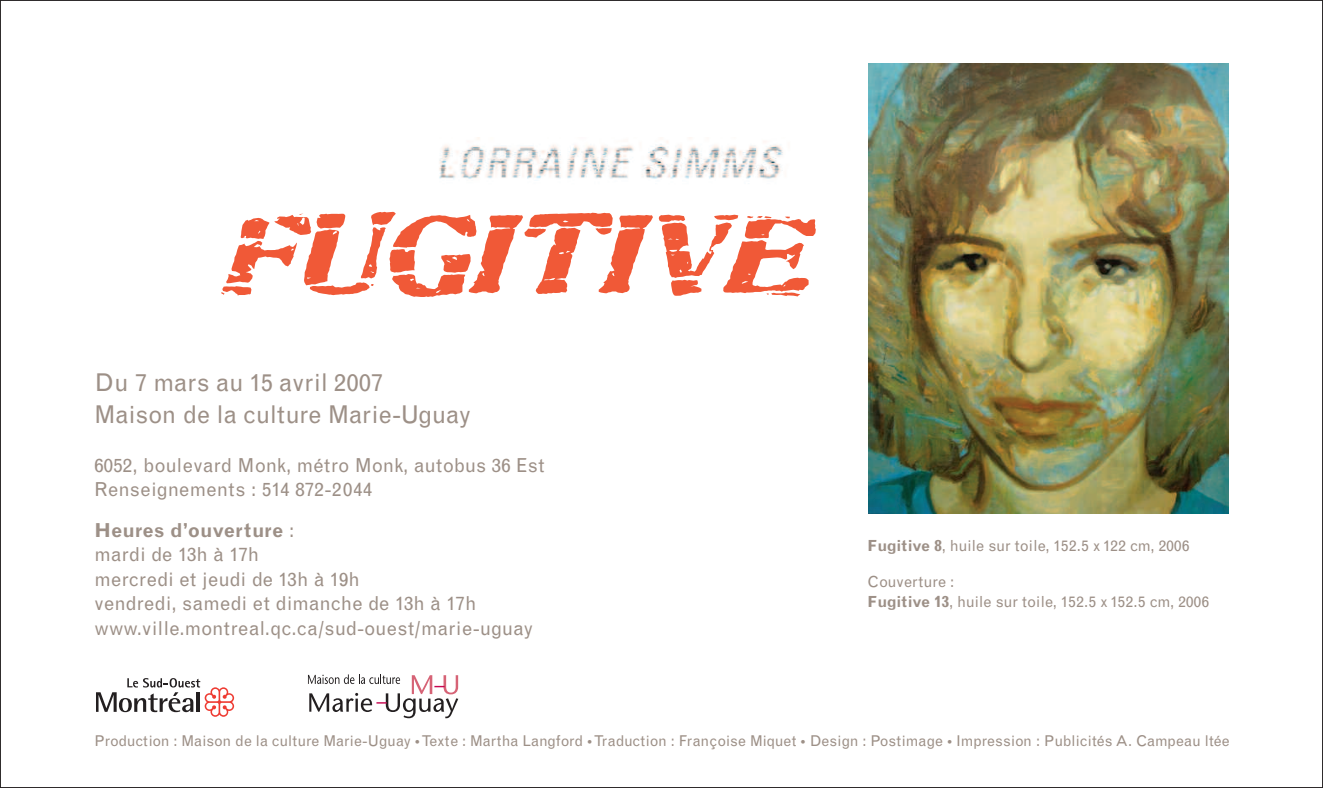
<style>
.page{position:relative;width:1323px;height:788px;background:#fff}
.page>*{position:absolute;margin:0;border:0;box-sizing:border-box;transform-origin:0 0}
.t1{font:110.25px "Charbroiled";letter-spacing:-.01em;color:#f05937}
.t2{font:24.5px/31.5px "Grotesque";color:#9d9087}
.t3{font:19.25px/24.5px "Grotesque";letter-spacing:.01em;color:#9d9087}
.t4{font:15.4px/20.1px "Grotesque";letter-spacing:.005em;color:#9d9087}
.t5{font:14.88px "Grotesque";color:#9d9087}
.s1{font-weight:700}
</style>
<div class="page">
<svg style="left:308px;top:674px;width:150px;height:44px"></svg>
<svg style="left:96px;top:678px;width:138px;height:38px"></svg>
<img style="left:439px;top:137px;width:344px;height:42px">
<img style="left:868px;top:63px;width:360px;height:450px">
<h1 class="t1" style="left:212px;top:214px;width:596px">FUGITIVE</h1>
<p class="t2" style="left:94px;top:369px;width:378px">Du 7 mars au 15 avril 2007<br>Maison de la culture Marie-Uguay</p>
<p class="t3" style="left:94px;top:454px;width:452px">6052, boulevard Monk, métro Monk, autobus 36 Est<br>Renseignements : 514 872-2044</p>
<p class="t3" style="left:94px;top:519px;width:440px"><span class="s1">Heures d’ouverture</span> :<br>mardi de 13h à 17h<br>mercredi et jeudi de 13h à 19h<br>vendredi, samedi et dimanche de 13h à 17h www.ville.montreal.qc.ca/sud-ouest/marie-uguay</p>
<p class="t4" style="left:868px;top:537px;width:323px"><span class="s1">Fugitive 8</span>, huile sur toile, 152.5 x 122 cm, 2006</p>
<p class="t4" style="left:868px;top:573px;width:343px">Couverture :<br><span class="s1">Fugitive 13</span>, huile sur toile, 152.5 x 152.5 cm, 2006</p>
<p class="t5" style="left:94px;top:734px;width:1137px">Production : Maison de la culture Marie-Uguay •Texte : Martha Langford •Traduction : Françoise Miquet • Design : Postimage • Impression : Publicités A. Campeau ltée</p>
</div>
